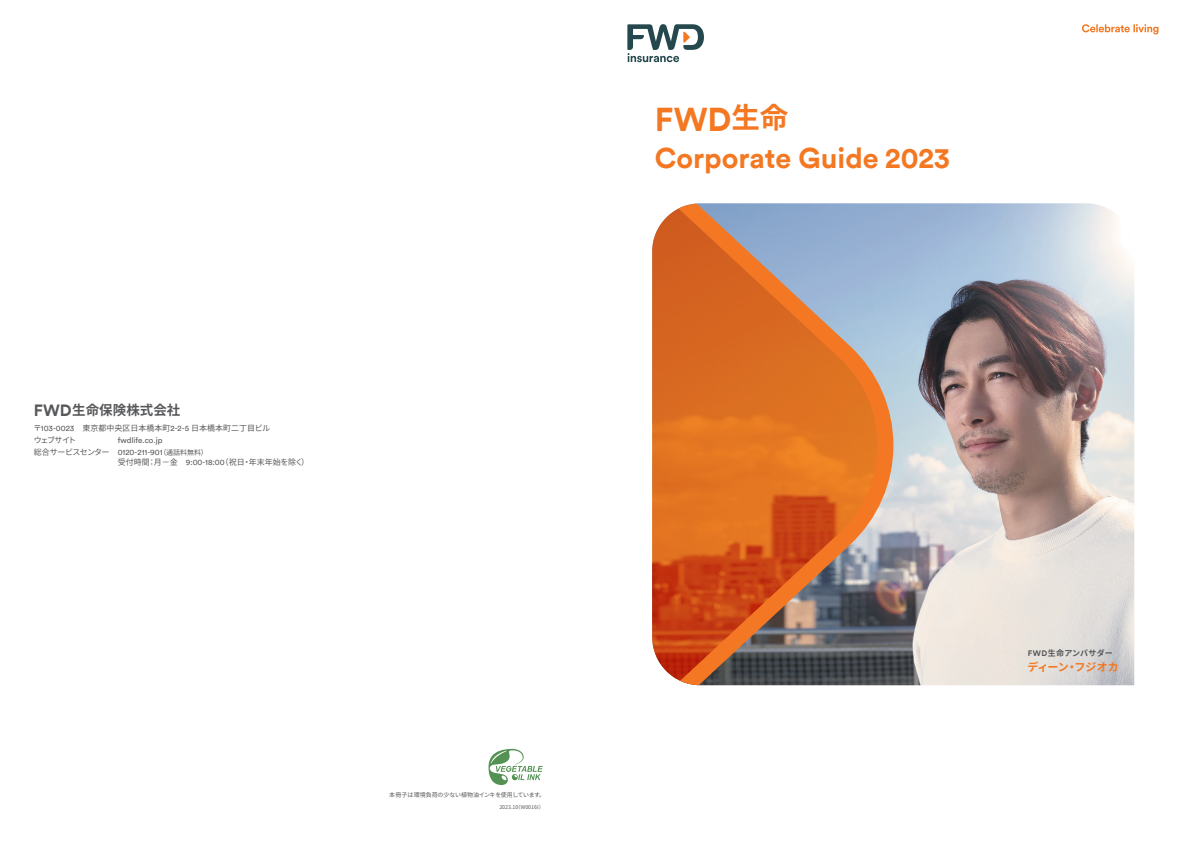
<style>
.page{position:relative;width:1191px;height:842px;background:#fff}
.page>*{position:absolute;margin:0;border:0;box-sizing:border-box;transform-origin:0 0}
.t1{font:700 33.1px "FWD Circular TT";color:#f47721}
.t2{font:700 28.6px "FWD Circular TT";color:#f47721}
.t3{font:700 13.5px "Noto Sans CJ Kjp";color:#57585a}
.t4{font:700 11px "Noto Sans CJ Kjp";letter-spacing:-.035em;color:#f47721}
.t5{font:8px/12px "Noto Sans CJ Kjp";color:#57585a}
.t6{font:8px/12px "FWD Circular TT";color:#57585a}
.t7{font:700 8px "Noto Sans CJ Kjp";letter-spacing:.025em;color:#57585a}
.t8{font:6px "Noto Sans CJ Kjp";letter-spacing:-.02em;color:#57585a}
.t9{font:5.2px "Noto Sans CJ Kjp";color:#57585a}
.s1{font-family:"FWD Circular TT";font-size:16.3px}
.s2{font-family:"FWD Circular TT"}
.s3{font-family:"Noto Sans CJ Kjp"}
.s4{font-family:"Noto Sans CJ Kjp";font-size:7px}
.s5{font-family:"Noto Sans CJ Kjp";font-size:28.6px}
</style>
<div class="page">
<svg style="left:488px;top:749px;width:55px;height:36px"></svg>
<img style="left:899px;top:203px;width:235px;height:482px">
<svg style="left:893px;top:203px;width:6px;height:482px;background:#9faab8"></svg>
<svg style="left:652px;top:203px;width:241px;height:482px;background:#c0754a"></svg>
<svg style="left:627px;top:24px;width:77px;height:38px"></svg>
<svg style="left:1082px;top:24px;width:76px;height:10px"></svg>
<h3 class="t3" style="left:34px;top:402px;width:148px"><span class="s1">FWD</span>生命保険株式会社</h3>
<p class="t5" style="left:33px;top:422px;width:238px">〒<span class="s2">103-0023</span>　東京都中央区日本橋本町<span class="s2">2-2-5</span> 日本橋本町二丁目ビルウェブサイト</p>
<p class="t6" style="left:34px;top:434px;width:175px;text-indent:84px">fwdlife.co.jp<br><span class="s3">総合サービスセンター</span> 0120-211-901<span class="s4">（通話料無料）</span></p>
<p class="t5" style="left:118px;top:456px;width:193px">受付時間：月－金　<span class="s2">9:00-18:00</span>（祝日・年末年始を除く）</p>
<p class="t8" style="left:389px;top:792px;width:157px">本冊子は環境負荷の少ない植物油インキを使用しています。</p>
<p class="t9" style="left:499px;top:804px;width:46px">2023.10（W0016I）</p>
<h1 class="t1" style="left:655px;top:96px;width:135px">FWD<span class="s5">生命</span></h1>
<h2 class="t2" style="left:655px;top:139px;width:296px">Corporate Guide 2023</h2>
<p class="t7" style="left:1027px;top:649px;width:86px"><span class="s2">FWD</span>生命アンバサダー</p>
<h3 class="t4" style="left:1027px;top:661px;width:93px">ディーン・フジオカ</h3>
</div>
